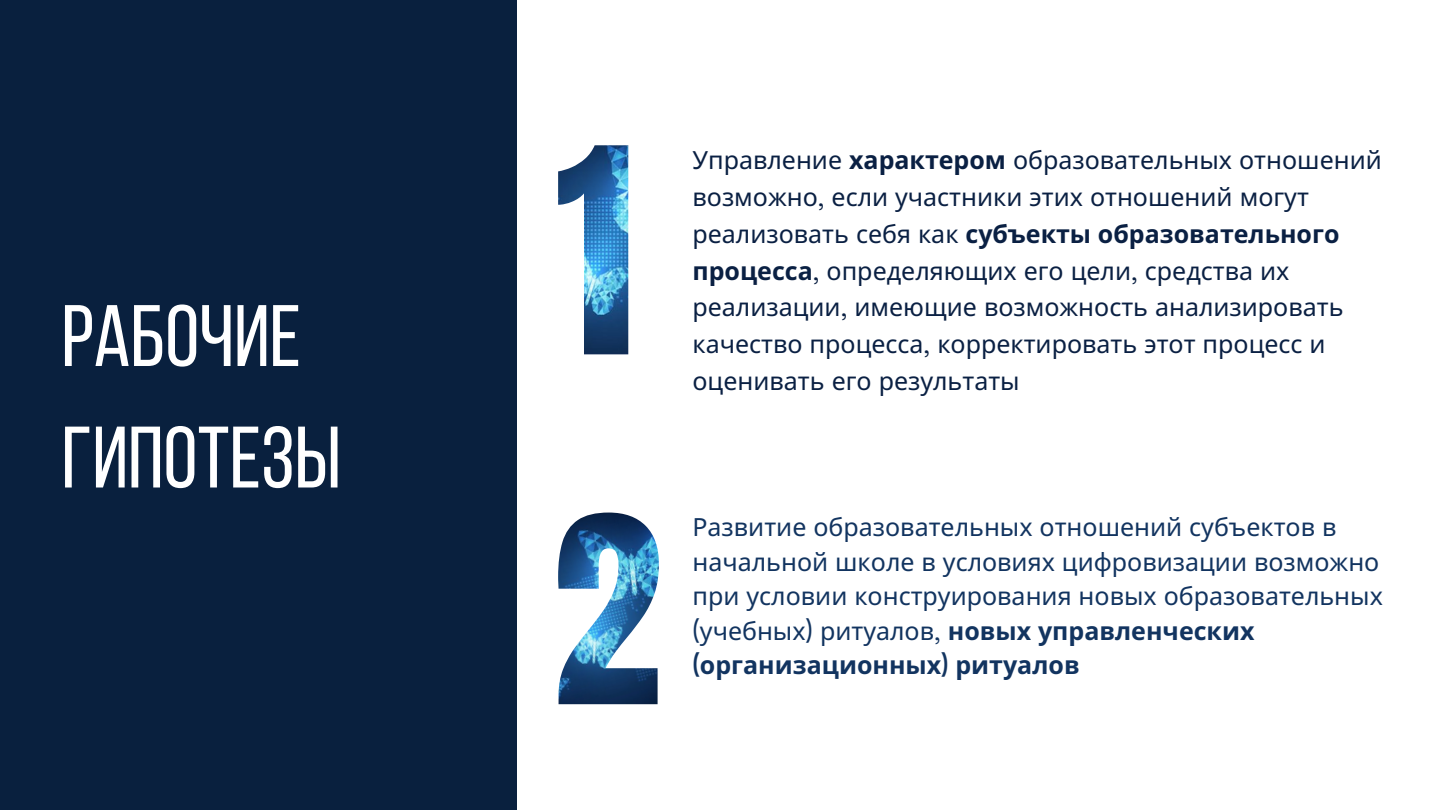
<style>
.page{position:relative;width:1440px;height:810px;background:#09203e}
.page>*{position:absolute;margin:0;border:0;box-sizing:border-box;transform-origin:0 0}
.t1{font:87px "Bebas Neue";color:#fff}
.t2{font:25px/36.8px "Noto Sans";color:#0a2043}
.t3{font:25px/34.5px "Noto Sans";color:#123460}
.s1{font-weight:700}
.s2{font-family:"Open Sauce One"}
.s3{font-family:"Open Sauce One";font-weight:700}
</style>
<div class="page">
<div style="left:517px;top:0;width:923px;height:810px;background:#fff"></div>
<img style="left:558px;top:145px;width:70px;height:209px">
<img style="left:558px;top:513px;width:101px;height:191px">
<p class="t1" style="left:61px;top:301px;width:241px">Рабочие</p>
<p class="t1" style="left:61px;top:422px;width:281px">гипотезы</p>
<p class="t2" style="left:693px;top:141px;width:691px">Управление <span class="s1">характером</span> образовательных отношений возможно<span class="s2">,</span> если участники этих отношений могут реализовать себя как <span class="s1">субъекты образовательного процесса</span><span class="s2">,</span> определяющих его цели<span class="s2">,</span> средства их реализации<span class="s2">,</span> имеющие возможность анализировать качество процесса<span class="s2">,</span> корректировать этот процесс и оценивать его результаты</p>
<p class="t3" style="left:693px;top:509px;width:692px">Развитие образовательных отношений субъектов в начальной школе в условиях цифровизации возможно при условии конструирования новых образовательных <span class="s2">(</span>учебных<span class="s2">)</span> ритуалов<span class="s2">,</span> <span class="s1">новых управленческих </span><span class="s3">(</span><span class="s1">организационных</span><span class="s3">)</span> <span class="s1">ритуалов</span></p>
</div>
